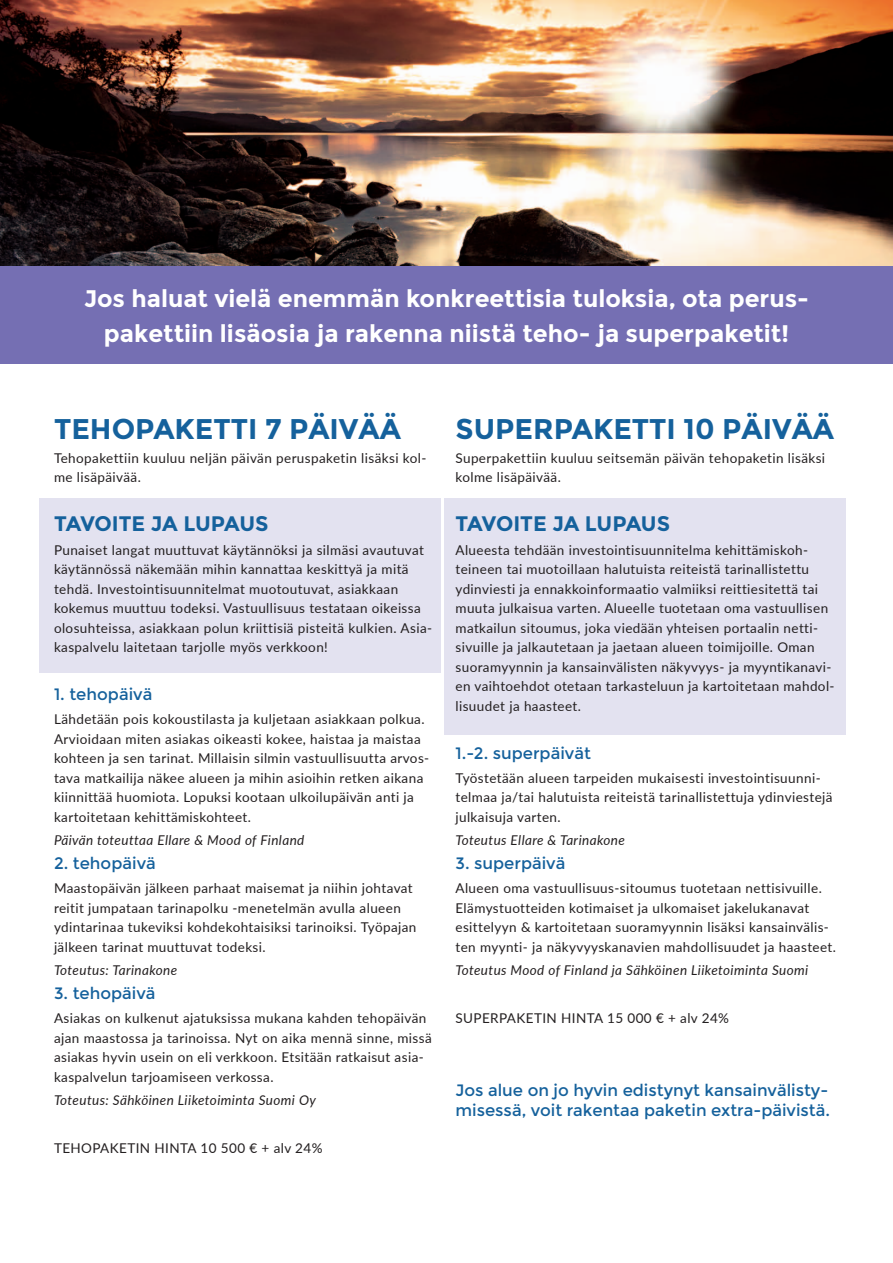
<style>
.page{position:relative;width:893px;height:1263px;background:#fff}
.page>*{position:absolute;margin:0;border:0;box-sizing:border-box;transform-origin:0 0}
.t1{font:700 28.5px "Montserrat";color:#15619c}
.t2{font:700 24px/34.5px "Montserrat";color:#fff;text-align:center}
.t3{font:700 21px "Montserrat";letter-spacing:-.015em;color:#15619c}
.t4{font:16.5px/19.8px "Montserrat";color:#15619c}
.t5{font:13.5px/19.5px "Lato";letter-spacing:.03em;color:#231f20}
.t6{font:italic 13.5px "Lato";letter-spacing:.03em;color:#231f20}
</style>
<div class="page">
<img style="left:0;top:0;width:893px;height:266px">
<div style="left:444px;top:499px;width:402px;height:236px;background:#e3e2f0"></div>
<div style="left:39px;top:499px;width:402px;height:174px;background:#e3e2f0"></div>
<div style="left:0;top:266px;width:893px;height:98px;background:#756fb3"></div>
<h2 class="t2" style="left:84px;top:281px;width:726px">Jos haluat vielä enemmän konkreettisia tuloksia, ota perus&shy;pakettiin lisäosia ja rakenna niistä teho- ja superpaketit!</h2>
<h1 class="t1" style="left:54px;top:412px;width:348px">TEHOPAKETTI 7 PÄIVÄÄ</h1>
<p class="t5" style="left:54px;top:447px;width:374px">Tehopakettiin kuuluu neljän päivän peruspaketin lisäksi kol&shy;me lisäpäivää.</p>
<h3 class="t3" style="left:54px;top:511px;width:216px">TAVOITE JA LUPAUS</h3>
<p class="t5" style="left:54px;top:540px;width:380px">Punaiset langat muuttuvat käytännöksi ja silmäsi avautuvat käytännössä näkemään mihin kannattaa keskittyä ja mitä tehdä. Investointisuunnitelmat muotoutuvat, asiakkaan kokemus muuttuu todeksi. Vastuullisuus testataan oikeissa olosuhteissa, asiakkaan polun kriittisiä pisteitä kulkien. Asia&shy;kaspalvelu laitetaan tarjolle myös verkkoon!</p>
<p class="t4" style="left:54px;top:685px;width:100px">1. tehopäivä</p>
<p class="t5" style="left:54px;top:709px;width:377px">Lähdetään pois kokoustilasta ja kuljetaan asiakkaan polkua.<br>Arvioidaan miten asiakas oikeasti kokee, haistaa ja maistaa kohteen ja sen tarinat. Millaisin silmin vastuullisuutta arvos&shy;tava matkailija näkee alueen ja mihin asioihin retken aikana kiinnittää huomiota. Lopuksi kootaan ulkoilupäivän anti ja kartoitetaan kehittämiskohteet.</p>
<p class="t6" style="left:54px;top:831px;width:252px">Päivän toteuttaa Ellare &amp; Mood of Finland</p>
<p class="t4" style="left:54px;top:854px;width:103px">2. tehopäivä</p>
<p class="t5" style="left:54px;top:878px;width:364px">Maastopäivän jälkeen parhaat maisemat ja niihin johtavat reitit jumpataan tarinapolku -menetelmän avulla alueen ydintarinaa tukeviksi kohdekohtaisiksi tarinoiksi. Työpajan jälkeen tarinat muuttuvat todeksi.</p>
<p class="t6" style="left:54px;top:961px;width:125px">Toteutus: Tarinakone</p>
<p class="t4" style="left:54px;top:984px;width:103px">3. tehopäivä</p>
<p class="t5" style="left:54px;top:1008px;width:379px">Asiakas on kulkenut ajatuksissa mukana kahden tehopäivän ajan maastossa ja tarinoissa. Nyt on aika mennä sinne, missä asiakas hyvin usein on eli verkkoon. Etsitään ratkaisut asia&shy;kaspalvelun tarjoamiseen verkossa.</p>
<p class="t6" style="left:54px;top:1091px;width:263px">Toteutus: Sähköinen Liiketoiminta Suomi Oy</p>
<p class="t5" style="left:54px;top:1138px;width:270px">TEHOPAKETIN HINTA 10 500 € + alv 24%</p>
<h1 class="t1" style="left:455px;top:412px;width:380px">SUPERPAKETTI 10 PÄIVÄÄ</h1>
<p class="t5" style="left:455px;top:447px;width:371px">Superpakettiin kuuluu seitsemän päivän tehopaketin lisäksi kolme lisäpäivää.</p>
<h3 class="t3" style="left:455px;top:511px;width:216px">TAVOITE JA LUPAUS</h3>
<p class="t5" style="left:455px;top:540px;width:381px">Alueesta tehdään investointisuunnitelma kehittämiskoh&shy;teineen tai muotoillaan halutuista reiteistä tarinallistettu ydinviesti ja ennakkoinformaatio valmiiksi reittiesitettä tai muuta julkaisua varten. Alueelle tuotetaan oma vastuullisen matkailun sitoumus, joka viedään yhteisen portaalin netti&shy;sivuille ja jalkautetaan ja jaetaan alueen toimijoille. Oman suoramyynnin ja kansainvälisten näkyvyys- ja myyntikanavi&shy;en vaihtoehdot otetaan tarkasteluun ja kartoitetaan mahdol&shy;lisuudet ja haasteet.</p>
<p class="t4" style="left:455px;top:743px;width:137px">1.-2. superpäivät</p>
<p class="t5" style="left:455px;top:767px;width:379px">Työstetään alueen tarpeiden mukaisesti investointisuunni&shy;telmaa ja/tai halutuista reiteistä tarinallistettuja ydinviestejä julkaisuja varten.</p>
<p class="t6" style="left:455px;top:831px;width:171px">Toteutus Ellare &amp; Tarinakone</p>
<p class="t4" style="left:455px;top:854px;width:111px">3. superpäivä</p>
<p class="t5" style="left:455px;top:878px;width:382px">Alueen oma vastuullisuus-sitoumus tuotetaan nettisivuille.<br>Elämystuotteiden kotimaiset ja ulkomaiset jakelukanavat esittelyyn &amp; kartoitetaan suoramyynnin lisäksi kansainvälis&shy;ten myynti- ja näkyvyyskanavien mahdollisuudet ja haasteet.</p>
<p class="t6" style="left:455px;top:961px;width:354px">Toteutus Mood of Finland ja Sähköinen Liiketoiminta Suomi</p>
<p class="t5" style="left:455px;top:1008px;width:275px">SUPERPAKETIN HINTA 15 000 € + alv 24%</p>
<p class="t4" style="left:455px;top:1080px;width:376px">Jos alue on jo hyvin edistynyt kansainvälisty&shy;misessä, voit rakentaa paketin extra-päivistä.</p>
</div>
